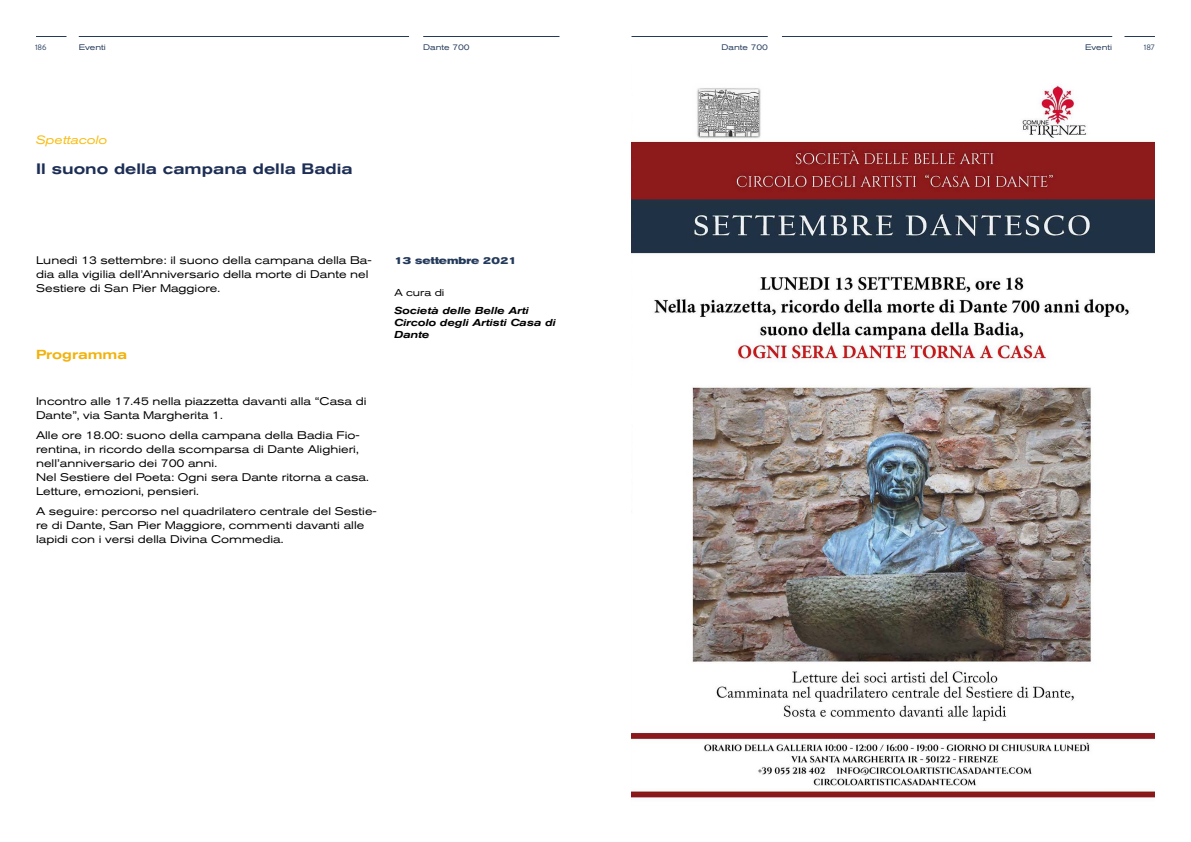
<style>
.page{position:relative;width:1191px;height:842px;background:#fff}
.page>*{position:absolute;margin:0;border:0;box-sizing:border-box;transform-origin:0 0}
.t1{font:500 expanded 15px "Akzidenz Grotesk BQ";color:#1d2e55}
.t2{font:500 expanded 13px "Akzidenz Grotesk BQ";color:#f1b20c}
.t3{font:italic expanded 12px "Akzidenz Grotesk BQ";color:#fabc10}
.t4{font:expanded 11px/14px "Akzidenz Grotesk BQ";color:#000}
.t5{font:italic 500 expanded 10px/12px "Akzidenz Grotesk BQ";color:#000}
.t6{font:700 expanded 10px "Akzidenz Grotesk BQ";color:#243a5b}
.t7{font:expanded 10px "Akzidenz Grotesk BQ";color:#000}
.t8{font:expanded 8px "Akzidenz Grotesk BQ";color:#243a5b}
.t9{font:8px "Brandon Grotesque";color:#243a5b}
</style>
<div class="page">
<hr style="left:36px;top:36px;width:30px;height:1px;background:#243a5b">
<hr style="left:1124px;top:36px;width:31px;height:1px;background:#243a5b">
<hr style="left:79px;top:36px;width:236px;height:1px;background:#243a5b">
<hr style="left:886px;top:36px;width:226px;height:1px;background:#243a5b">
<hr style="left:293px;top:36px;width:116px;height:1px;background:#243a5b">
<hr style="left:782px;top:36px;width:115px;height:1px;background:#243a5b">
<hr style="left:423px;top:36px;width:136px;height:1px;background:#243a5b">
<hr style="left:631px;top:36px;width:136px;height:1px;background:#243a5b">
<img style="left:631px;top:84px;width:524px;height:714px">
<p class="t9" style="left:35px;top:42px;width:13px">186</p>
<p class="t8" style="left:79px;top:43px;width:29px">Eventi</p>
<p class="t8" style="left:423px;top:43px;width:48px">Dante 700</p>
<p class="t8" style="left:721px;top:43px;width:48px">Dante 700</p>
<p class="t8" style="left:1085px;top:42px;width:29px">Eventi</p>
<p class="t9" style="left:1143px;top:42px;width:12px">187</p>
<p class="t3" style="left:36px;top:133px;width:73px">Spettacolo</p>
<h1 class="t1" style="left:36px;top:160px;width:318px">Il suono della campana della Badia</h1>
<p class="t4" style="left:36px;top:253px;width:337px">Lunedì 13 settembre: il suono della campana della Ba&shy;dia alla vigilia dell’Anniversario della morte di Dante nel<br>Sestiere di San Pier Maggiore.</p>
<p class="t2" style="left:36px;top:347px;width:93px">Programma</p>
<p class="t4" style="left:36px;top:394px;width:332px">Incontro alle 17.45 nella piazzetta davanti alla “Casa di<br>Dante”, via Santa Margherita 1.</p>
<p class="t4" style="left:36px;top:428px;width:334px">Alle ore 18.00: suono della campana della Badia Fio&shy;rentina, in ricordo della scomparsa di Dante Alighieri, nell’anniversario dei 700 anni.<br>Nel Sestiere del Poeta: Ogni sera Dante ritorna a casa.<br>Letture, emozioni, pensieri.</p>
<p class="t4" style="left:36px;top:504px;width:342px">A seguire: percorso nel quadrilatero centrale del Sestie&shy;re di Dante, San Pier Maggiore, commenti davanti alle lapidi con i versi della Divina Commedia.</p>
<p class="t6" style="left:394px;top:254px;width:124px">13 settembre 2021</p>
<p class="t7" style="left:394px;top:287px;width:51px">A cura di</p>
<p class="t5" style="left:394px;top:305px;width:163px">Società delle Belle Arti<br>Circolo degli Artisti Casa di<br>Dante</p>
</div>
